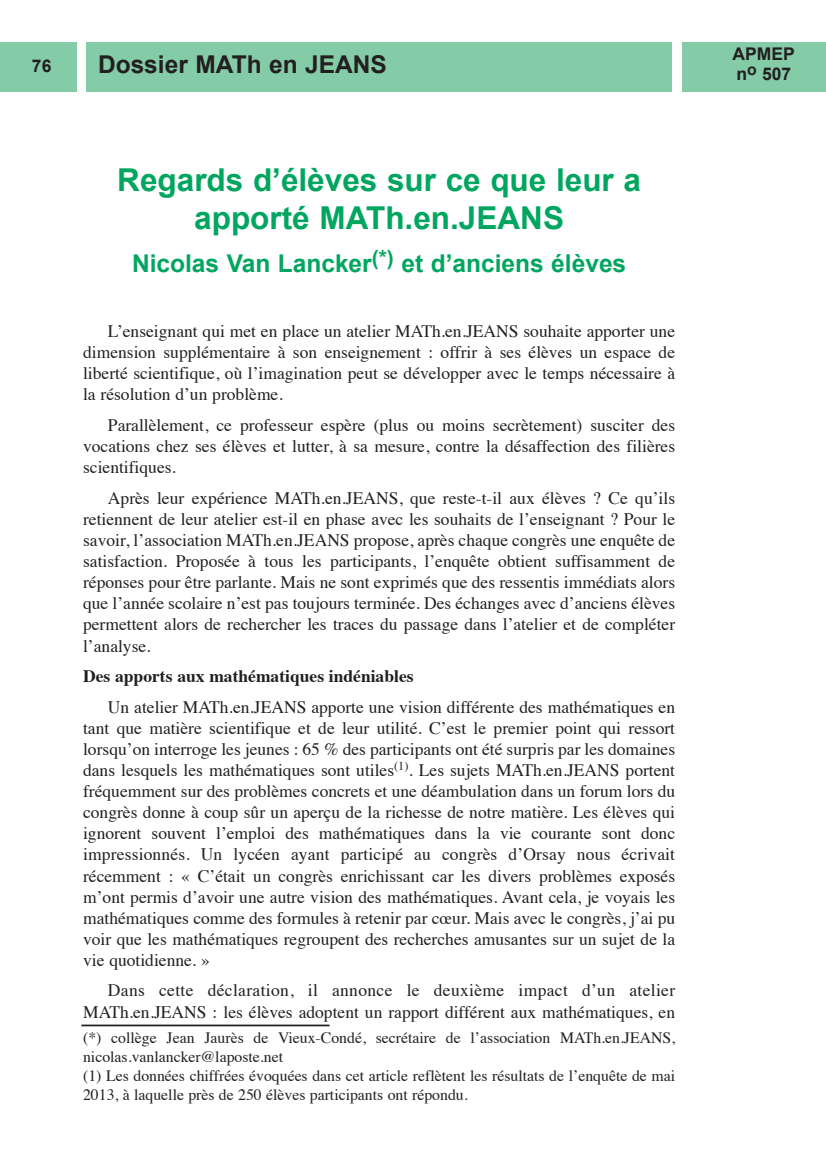
<style>
.page{position:relative;width:826px;height:1151px;background:#fff}
.page>*{position:absolute;margin:0;border:0;box-sizing:border-box;transform-origin:0 0}
.t1{font:700 31.5px/37.8px "Arial";color:#00a65f;text-align:center}
.t2{font:700 24.5px "Arial";color:#00a65f}
.t3{font:700 24.5px "Arial";color:#231f20}
.t4{font:17.5px/21px "Times";color:#231f20;text-align:justify}
.t5{font:700 17.5px "Times";color:#231f20}
.t6{font:700 17.5px/19.6px "Arial";color:#231f20}
.t7{font:15.75px/18.9px "Times";color:#231f20}
</style>
<div class="page">
<div style="left:0;top:43px;width:76px;height:49px;background:#84cba7"></div>
<div style="left:86px;top:43px;width:586px;height:49px;background:#84cba7"></div>
<div style="left:682px;top:43px;width:144px;height:49px;background:#84cba7"></div>
<hr style="left:81px;top:1024px;width:248px;height:2px;background:#231f20">
<p class="t6" style="left:32px;top:56px;width:21px">76</p>
<h2 class="t3" style="left:98px;top:50px;width:290px">Dossier MATh en JEANS</h2>
<p class="t6" style="left:732px;top:44px;width:64px">APMEP n<sup>o</sup> 507</p>
<h1 class="t1" style="left:117px;top:161px;width:525px">Regards d’élèves sur ce que leur a apporté MATh.en.JEANS</h1>
<h2 class="t2" style="left:132px;top:250px;width:496px">Nicolas Van Lancker<sup>(*)</sup> et d’anciens élèves</h2>
<p class="t4" style="left:83px;top:322px;width:593px;text-indent:25px">L’enseignant qui met en place un atelier MATh.en.JEANS souhaite apporter une dimension supplémentaire à son enseignement : offrir à ses élèves un espace de liberté scientifique, où l’imagination peut se développer avec le temps nécessaire à la résolution d’un problème.</p>
<p class="t4" style="left:83px;top:416px;width:593px;text-indent:25px">Parallèlement, ce professeur espère (plus ou moins secrètement) susciter des vocations chez ses élèves et lutter, à sa mesure, contre la désaffection des filières scientifiques.</p>
<p class="t4" style="left:83px;top:489px;width:593px;text-indent:25px">Après leur expérience MATh.en.JEANS, que reste-t-il aux élèves ? Ce qu’ils retiennent de leur atelier est-il en phase avec les souhaits de l’enseignant ? Pour le savoir, l’association MATh.en.JEANS propose, après chaque congrès une enquête de satisfaction. Proposée à tous les participants, l’enquête obtient suffisamment de réponses pour être parlante. Mais ne sont exprimés que des ressentis immédiats alors que l’année scolaire n’est pas toujours terminée. Des échanges avec d’anciens élèves permettent alors de rechercher les traces du passage dans l’atelier et de compléter l’analyse.</p>
<p class="t5" style="left:83px;top:669px;width:332px">Des apports aux mathématiques indéniables</p>
<p class="t4" style="left:83px;top:698px;width:593px;text-indent:25px">Un atelier MATh.en.JEANS apporte une vision différente des mathématiques en tant que matière scientifique et de leur utilité. C’est le premier point qui ressort lorsqu’on interroge les jeunes : 65 % des participants ont été surpris par les domaines dans lesquels les mathématiques sont utiles<sup>(1)</sup>. Les sujets MATh.en.JEANS portent fréquemment sur des problèmes concrets et une déambulation dans un forum lors du congrès donne à coup sûr un aperçu de la richesse de notre matière. Les élèves qui ignorent souvent l’emploi des mathématiques dans la vie courante sont donc impressionnés. Un lycéen ayant participé au congrès d’Orsay nous écrivait récemment : « C’était un congrès enrichissant car les divers problèmes exposés m’ont permis d’avoir une autre vision des mathématiques. Avant cela, je voyais les mathématiques comme des formules à retenir par cœur. Mais avec le congrès, j’ai pu voir que les mathématiques regroupent des recherches amusantes sur un sujet de la vie quotidienne. »</p>
<p class="t4" style="left:83px;top:981px;width:593px;text-align:right">Dans cette déclaration, il annonce le deuxième impact d’un atelier<br>MATh.en.JEANS : les élèves adoptent un rapport différent aux mathématiques, en</p>
<p class="t7" style="left:83px;top:1029px;width:593px">(*) collège Jean Jaurès de Vieux-Condé, secrétaire de l’association MATh.en.JEANS, nicolas.vanlancker@laposte.net<br>(1) Les données chiffrées évoquées dans cet article reflètent les résultats de l’enquête de mai 2013, à laquelle près de 250 élèves participants ont répondu.</p>
</div>
